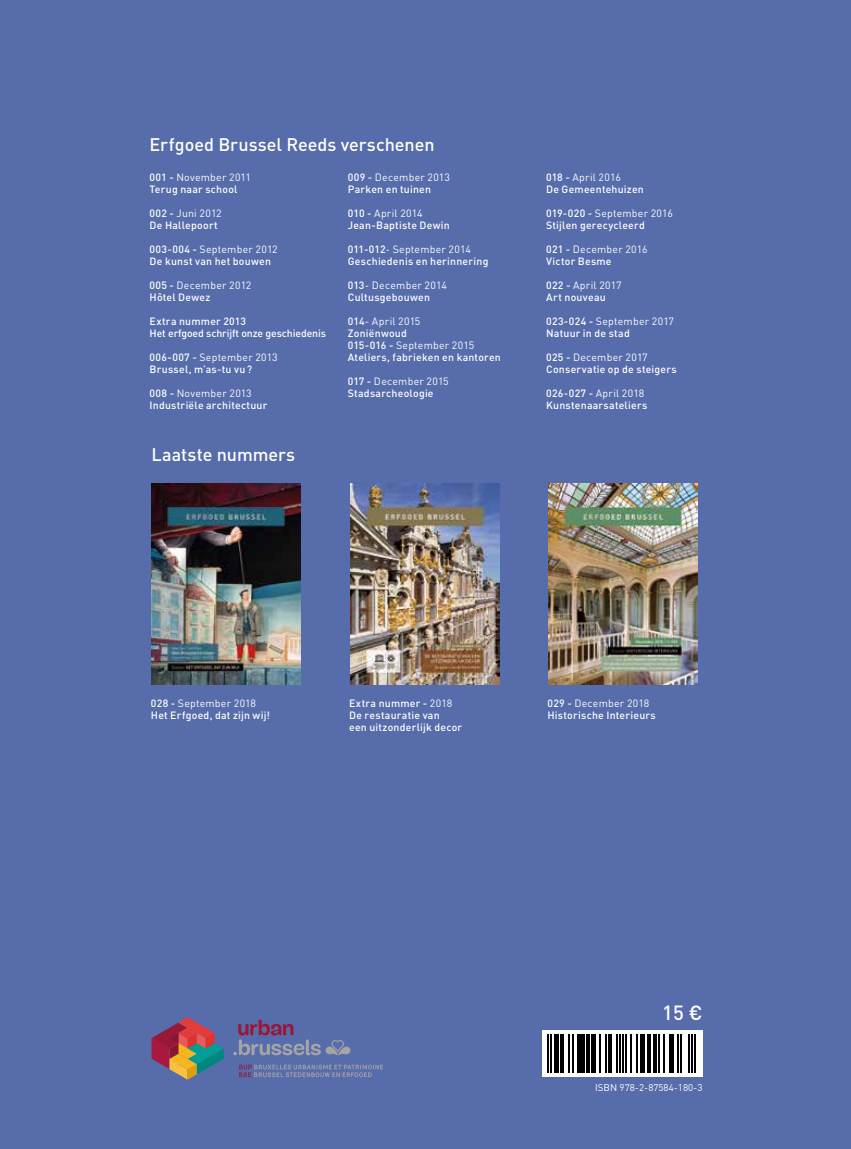
<style>
.page{position:relative;width:851px;height:1149px;background:#fff}
.page>*{position:absolute;margin:0;border:0;box-sizing:border-box;transform-origin:0 0}
.t1{font:500 20.25px "DINOT";color:#fff}
.t2{font:500 18px "DINOT";color:#fff}
.t3{font:500 10.5px/12px "DINOT";letter-spacing:.02em;color:#fff}
.t4{font:500 10.5px/12px "DINOT";letter-spacing:-.01em;color:#fff}
.t5{font:9.75px "DINOT";color:#fff}
.s1{font-weight:400}
.s2{font-style:inherit}
</style>
<div class="page">
<div style="left:0;top:0;width:850px;height:1148px;background:#566cab"></div>
<div style="left:541px;top:1030px;width:161px;height:46px;background:#fff"></div>
<svg style="left:558px;top:1034px;width:138px;height:38px"></svg>
<hr style="left:547px;top:1033px;width:2px;height:39px;background:#000">
<hr style="left:550px;top:1033px;width:2px;height:39px;background:#000">
<div style="left:553px;top:1033px;width:5px;height:39px;background:#000"></div>
<hr style="left:560px;top:1033px;width:3px;height:39px;background:#000">
<hr style="left:568px;top:1033px;width:1px;height:39px;background:#000">
<hr style="left:572px;top:1033px;width:2px;height:39px;background:#000">
<hr style="left:577px;top:1033px;width:3px;height:39px;background:#000">
<hr style="left:581px;top:1033px;width:4px;height:39px;background:#000">
<hr style="left:586px;top:1033px;width:3px;height:39px;background:#000">
<div style="left:591px;top:1033px;width:5px;height:39px;background:#000"></div>
<hr style="left:599px;top:1033px;width:1px;height:39px;background:#000">
<hr style="left:605px;top:1033px;width:1px;height:39px;background:#000">
<hr style="left:608px;top:1033px;width:3px;height:39px;background:#000">
<hr style="left:616px;top:1033px;width:1px;height:39px;background:#000">
<hr style="left:619px;top:1033px;width:2px;height:39px;background:#000">
<hr style="left:622px;top:1033px;width:2px;height:39px;background:#000">
<hr style="left:625px;top:1033px;width:2px;height:39px;background:#000">
<hr style="left:630px;top:1033px;width:1px;height:39px;background:#000">
<hr style="left:636px;top:1033px;width:2px;height:39px;background:#000">
<div style="left:639px;top:1033px;width:5px;height:39px;background:#000"></div>
<hr style="left:647px;top:1033px;width:3px;height:39px;background:#000">
<hr style="left:653px;top:1033px;width:4px;height:39px;background:#000">
<hr style="left:658px;top:1033px;width:1px;height:39px;background:#000">
<hr style="left:663px;top:1033px;width:1px;height:39px;background:#000">
<div style="left:669px;top:1033px;width:5px;height:39px;background:#000"></div>
<hr style="left:677px;top:1033px;width:1px;height:39px;background:#000">
<hr style="left:680px;top:1033px;width:1px;height:39px;background:#000">
<hr style="left:688px;top:1033px;width:1px;height:39px;background:#000">
<hr style="left:691px;top:1033px;width:1px;height:39px;background:#000">
<hr style="left:694px;top:1033px;width:1px;height:39px;background:#000">
<img style="left:548px;top:483px;width:149px;height:201px">
<img style="left:152px;top:483px;width:149px;height:201px">
<img style="left:350px;top:483px;width:149px;height:201px">
<svg style="left:239px;top:1064px;width:144px;height:12px"></svg>
<svg style="left:233px;top:1019px;width:117px;height:36px"></svg>
<svg style="left:151px;top:1017px;width:73px;height:62px"></svg>
<h2 class="t2" style="left:149px;top:133px;width:286px">Erfgoed Brussel Reeds verschenen</h2>
<p class="t3" style="left:149px;top:171px;width:103px">001 - <span class="s1">November 2011<br></span>Terug naar school</p>
<p class="t3" style="left:149px;top:207px;width:74px">002 - <span class="s1">Juni 2012<br></span>De Hallepoort</p>
<p class="t3" style="left:149px;top:243px;width:130px">003-004 <span class="s2">-</span> <span class="s1">September 2012<br></span>De kunst van het bouwen</p>
<p class="t3" style="left:149px;top:279px;width:103px">005 <span class="s2">-</span> <span class="s1">December 2012<br></span>Hôtel Dewez</p>
<p class="t4" style="left:149px;top:315px;width:178px">Extra nummer 2013<br>Het erfgoed schrijft onze geschiedenis</p>
<p class="t3" style="left:149px;top:351px;width:130px">006-007 <span class="s2">-</span> <span class="s1">September 2013<br></span>Brussel, m’as-tu vu?</p>
<p class="t3" style="left:149px;top:387px;width:119px">008 - <span class="s1">November 2013<br></span>Industriële architectuur</p>
<h2 class="t2" style="left:151px;top:442px;width:145px">Laatste nummers</h2>
<p class="t3" style="left:348px;top:171px;width:103px">009 <span class="s2">-</span> <span class="s1">December 2013<br></span>Parken en tuinen</p>
<p class="t3" style="left:348px;top:207px;width:103px">010 <span class="s2">-</span> <span class="s1">April 2014<br></span>Jean-Baptiste Dewin</p>
<p class="t3" style="left:348px;top:243px;width:142px">011-012<span class="s1">- September 2014<br></span>Geschiedenis en herinnering</p>
<p class="t3" style="left:348px;top:279px;width:100px">013<span class="s1">- December 2014<br></span>Cultusgebouwen</p>
<p class="t3" style="left:348px;top:315px;width:155px">014<span class="s1">- April 2015<br></span>Zoniënwoud<br>015-016 - <span class="s1">September 2015<br></span>Ateliers, fabrieken en kantoren</p>
<p class="t3" style="left:348px;top:375px;width:102px">017 <span class="s2">-</span> <span class="s1">December 2015<br></span>Stadsarcheologie</p>
<p class="t3" style="left:546px;top:171px;width:99px">018 <span class="s2">-</span> <span class="s1">April 2016<br></span>De Gemeentehuizen</p>
<p class="t3" style="left:546px;top:207px;width:128px">019-020 - <span class="s1">September 2016<br></span>Stijlen gerecycleerd</p>
<p class="t3" style="left:546px;top:243px;width:103px">021 - <span class="s1">December 2016<br></span>Victor Besme</p>
<p class="t3" style="left:546px;top:279px;width:77px">022 <span class="s2">-</span> <span class="s1">April 2017<br></span>Art nouveau</p>
<p class="t3" style="left:546px;top:315px;width:129px">023-024 - <span class="s1">September 2017<br></span>Natuur in de stad</p>
<p class="t3" style="left:546px;top:351px;width:132px">025 <span class="s2">-</span> <span class="s1">December 2017<br></span>Conservatie op de steigers</p>
<p class="t3" style="left:546px;top:387px;width:103px">026-027 <span class="s2">-</span> <span class="s1">April 2018<br></span>Kunstenaarsateliers</p>
<p class="t3" style="left:151px;top:697px;width:121px">028 <span class="s2">-</span> <span class="s1">September 2018<br></span>Het Erfgoed, dat zijn wij!</p>
<p class="t3" style="left:349px;top:697px;width:115px">Extra nummer <span class="s2">-</span> <span class="s1">2018<br></span>De restauratie van<br>een uitzonderlijk decor</p>
<p class="t3" style="left:547px;top:697px;width:110px">029 <span class="s2">-</span> <span class="s1">December 2018<br></span>Historische Interieurs</p>
<h1 class="t1" style="left:662px;top:999px;width:42px">15 €</h1>
<p class="t5" style="left:595px;top:1081px;width:109px">ISBN 978-2-87584-180-3</p>
</div>
